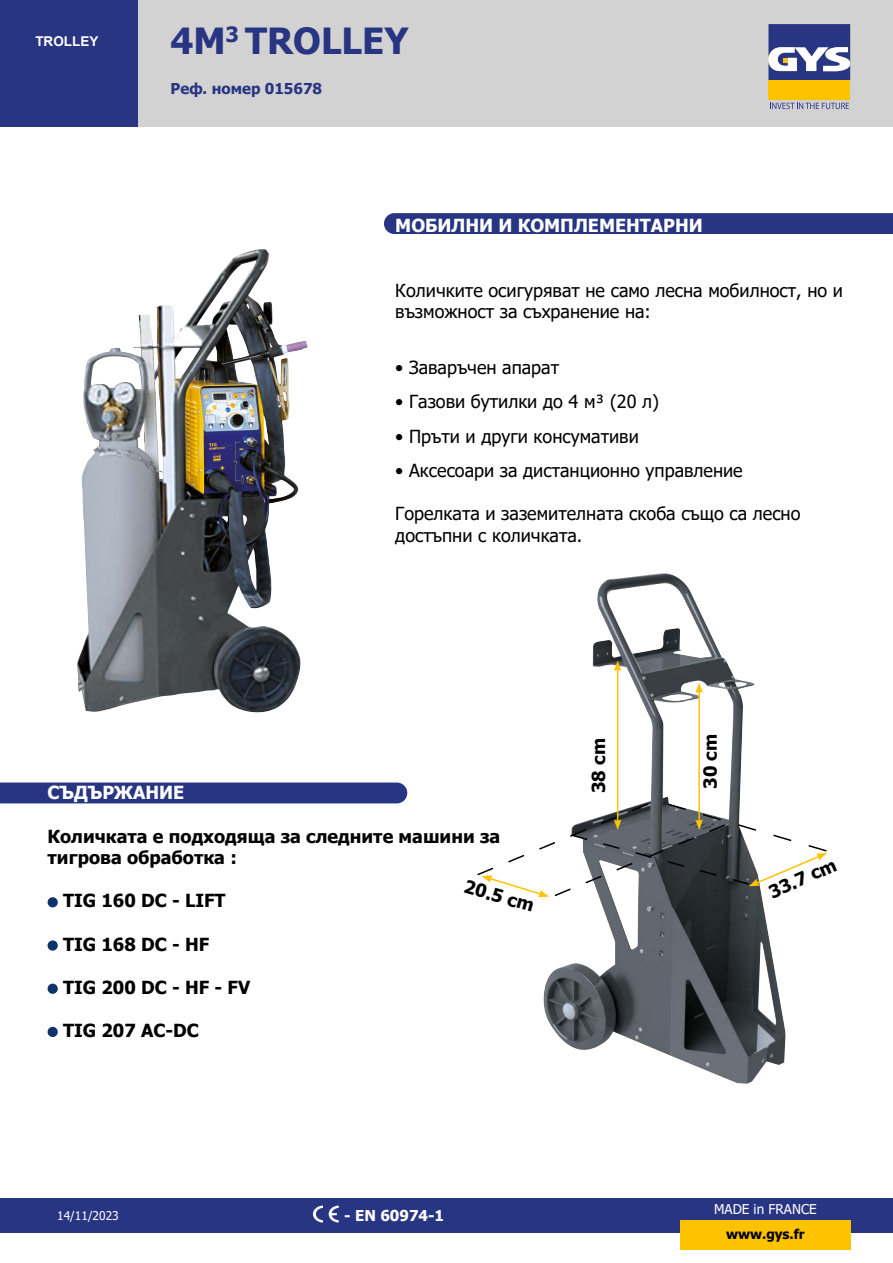
<style>
.page{position:relative;width:893px;height:1263px;background:#fff}
.page>*{position:absolute;margin:0;border:0;box-sizing:border-box;transform-origin:0 0}
.t1{font:700 36px "Tahoma";color:#283583}
.t2{font:18px/21.6px "Tahoma";color:#000}
.t3{font:700 18px/21.6px "Tahoma";color:#000}
.t4{font:700 18px "Tahoma";color:#fff}
.t5{font:700 15px "Tahoma";color:#283583}
.t6{font:700 15px "Tahoma";color:#fff}
.t7{font:13.5px "Tahoma";color:#fff}
.t8{font:700 13.5px "Tahoma";color:#000}
.t9{font:700 13.5px "Arial";color:#fff}
.t10{font:12px "Tahoma";color:#fff}
</style>
<div class="page">
<div style="left:137px;top:0;width:756px;height:127px;background:#d2d2d2"></div>
<div style="left:0;top:1198px;width:893px;height:34px;background:#283583"></div>
<div style="left:768px;top:81px;width:82px;height:19px;background:#fdc300"></div>
<svg style="left:768px;top:24px;width:82px;height:57px;background:#676ea1"></svg>
<svg style="left:770px;top:103px;width:79px;height:6px"></svg>
<div style="left:0;top:0;width:137px;height:127px;background:#283583"></div>
<div style="left:680px;top:1220px;width:170px;height:30px;background:#fdc300"></div>
<svg style="left:313px;top:1205px;width:10px;height:17px"></svg>
<svg style="left:329px;top:1205px;width:10px;height:17px"></svg>
<img style="left:543px;top:573px;width:242px;height:511px">
<img style="left:77px;top:253px;width:231px;height:460px">
<div style="left:0;top:782px;width:407px;height:21px;background:#283583"></div>
<div style="left:384px;top:213px;width:509px;height:21px;background:#283583"></div>
<hr style="left:617px;top:669px;width:1px;height:153px;background:#fdc300">
<svg style="left:614px;top:660px;width:7px;height:11px"></svg>
<hr style="left:698px;top:691px;width:2px;height:131px;background:#fdc300">
<svg style="left:695px;top:682px;width:8px;height:11px"></svg>
<svg style="left:477px;top:802px;width:350px;height:95px"></svg>
<div style="left:48px;top:897px;width:10px;height:10px;background:#10326c;border-radius:50%"></div>
<div style="left:48px;top:940px;width:10px;height:11px;background:#10326c;border-radius:50%"></div>
<div style="left:48px;top:984px;width:10px;height:10px;background:#10326c;border-radius:50%"></div>
<div style="left:48px;top:1027px;width:10px;height:10px;background:#10326c;border-radius:50%"></div>
<p class="t9" style="left:35px;top:32px;width:65px">TROLLEY</p>
<h1 class="t1" style="left:171px;top:15px;width:239px">4M<sup>3</sup> TROLLEY</h1>
<p class="t5" style="left:171px;top:78px;width:153px">Реф. номер 015678</p>
<p class="t4" style="left:395px;top:213px;width:309px">МОБИЛНИ И КОМПЛЕМЕНТАРНИ</p>
<p class="t2" style="left:395px;top:280px;width:449px">Количките осигуряват не само лесна мобилност, но и възможност за съхранение на:</p>
<p class="t2" style="left:395px;top:358px;width:165px">• Заваръчен апарат</p>
<p class="t2" style="left:395px;top:392px;width:265px">• Газови бутилки до 4 м³ (20 л)</p>
<p class="t2" style="left:395px;top:426px;width:245px">• Пръти и други консумативи</p>
<p class="t2" style="left:395px;top:461px;width:349px">• Аксесоари за дистанционно управление</p>
<p class="t2" style="left:395px;top:504px;width:407px">Горелката и заземителната скоба също са лесно достъпни с количката.</p>
<p class="t4" style="left:48px;top:780px;width:138px">СЪДЪРЖАНИЕ</p>
<p class="t3" style="left:48px;top:826px;width:454px">Количката е подходяща за следните машини за тигрова обработка :</p>
<p class="t3" style="left:63px;top:891px;width:164px">TIG 160 DC - LIFT</p>
<p class="t3" style="left:63px;top:934px;width:148px">TIG 168 DC - HF</p>
<p class="t3" style="left:63px;top:977px;width:189px">TIG 200 DC - HF - FV</p>
<p class="t3" style="left:63px;top:1020px;width:137px">TIG 207 AC-DC</p>
<p class="t3" style="left:467px;top:876px;width:73px;rotate:16deg">20.5 cm</p>
<p class="t3" style="left:589px;top:793px;width:56px;rotate:-90deg">38 cm</p>
<p class="t3" style="left:700px;top:789px;width:56px;rotate:-90deg">30 cm</p>
<p class="t3" style="left:766px;top:884px;width:73px;rotate:-24deg">33.7 cm</p>
<p class="t10" style="left:57px;top:1207px;width:63px">14/11/2023</p>
<p class="t6" style="left:344px;top:1205px;width:101px">- EN 60974-1</p>
<p class="t7" style="left:714px;top:1200px;width:104px">MADE in FRANCE</p>
<p class="t8" style="left:726px;top:1225px;width:80px">www.gys.fr</p>
</div>
